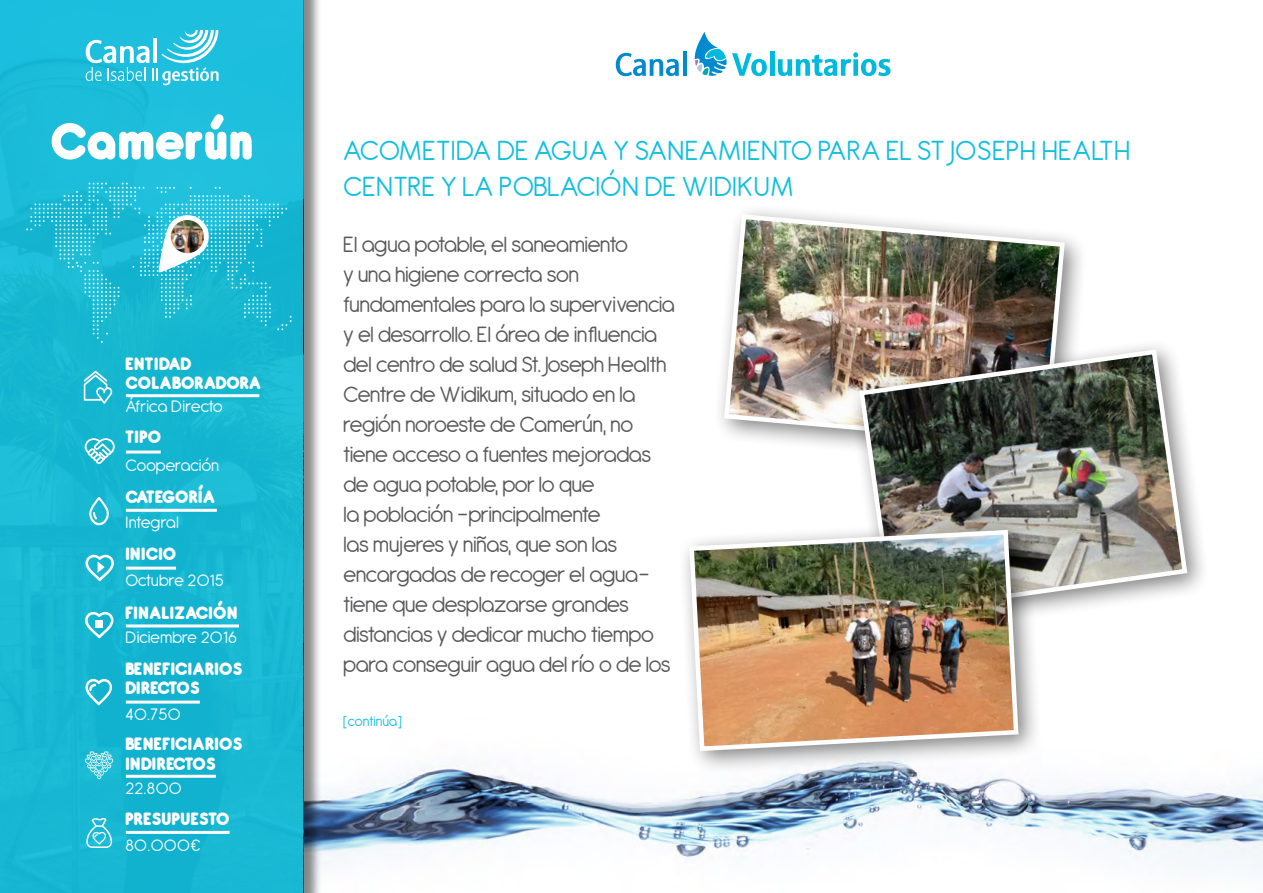
<style>
.page{position:relative;width:1263px;height:893px;background:#fff}
.page>*{position:absolute;margin:0;border:0;box-sizing:border-box;transform-origin:0 0}
.t1{font:800 57.3px "Antipasto";letter-spacing:-.03em;color:#fff}
.t2{font:30px/36px "Antipasto";letter-spacing:.02em;color:#12bfde}
.t3{font:24px/30px "Antipasto";letter-spacing:-.04em;color:#59595c}
.t4{font:800 19.5px "Antipasto";color:#fff}
.t5{font:800 19.5px "Antipasto";letter-spacing:-.03em;color:#fff}
.t6{font:800 19.5px "Antipasto";letter-spacing:-.025em;color:#fff}
.t7{font:18px "Antipasto";letter-spacing:-.02em;color:#fff}
.t8{font:15px "Antipasto";letter-spacing:-.02em;color:#12bfde}
</style>
<div class="page">
<img style="left:322px;top:765px;width:941px;height:109px">
<svg style="left:778px;top:52px;width:112px;height:24px"></svg>
<svg style="left:616px;top:53px;width:63px;height:23px"></svg>
<hr style="left:683px;top:51px;width:3px;height:25px;background:#008acf">
<svg style="left:694px;top:32px;width:73px;height:45px"></svg>
<hr style="left:770px;top:51px;width:4px;height:25px;background:#00bade">
<div style="left:0;top:0;width:322px;height:893px;background:#000;opacity:.5"></div>
<div style="left:0;top:0;width:303px;height:893px;background:#18b8d3"></div>
<svg style="left:86px;top:30px;width:133px;height:55px"></svg>
<svg style="left:84px;top:371px;width:29px;height:33px"></svg>
<svg style="left:85px;top:438px;width:30px;height:26px"></svg>
<svg style="left:89px;top:497px;width:20px;height:28px"></svg>
<svg style="left:85px;top:555px;width:29px;height:26px"></svg>
<svg style="left:85px;top:612px;width:28px;height:26px"></svg>
<svg style="left:85px;top:679px;width:27px;height:26px"></svg>
<svg style="left:86px;top:818px;width:26px;height:30px"></svg>
<svg style="left:85px;top:751px;width:28px;height:28px"></svg>
<hr style="left:126px;top:831px;width:104px;height:3px;background:#fff">
<hr style="left:126px;top:624px;width:113px;height:3px;background:#fff">
<hr style="left:126px;top:775px;width:90px;height:3px;background:#fff">
<hr style="left:126px;top:701px;width:74px;height:3px;background:#fff">
<hr style="left:126px;top:509px;width:91px;height:3px;background:#fff">
<hr style="left:126px;top:567px;width:50px;height:3px;background:#fff">
<hr style="left:126px;top:450px;width:35px;height:3px;background:#fff">
<hr style="left:126px;top:394px;width:133px;height:3px;background:#fff">
<div style="left:712px;top:202px;width:377px;height:269px;background:#000;opacity:.5"></div>
<img style="left:722px;top:212px;width:345px;height:237px">
<div style="left:848px;top:338px;width:363px;height:300px;background:#000;opacity:.5"></div>
<img style="left:857px;top:347px;width:333px;height:270px">
<div style="left:677px;top:518px;width:366px;height:257px;background:#000;opacity:.5"></div>
<img style="left:687px;top:527px;width:334px;height:226px">
<svg style="left:26px;top:183px;width:266px;height:160px"></svg>
<p class="t1" style="left:49px;top:104px;width:207px">Camerún</p>
<p class="t4" style="left:125px;top:351px;width:68px">ENTIDAD</p>
<p class="t6" style="left:125px;top:370px;width:138px">COLABORADORA</p>
<p class="t7" style="left:125px;top:396px;width:99px">África Directo</p>
<p class="t4" style="left:125px;top:425px;width:38px">TIPO</p>
<p class="t7" style="left:125px;top:455px;width:95px">Cooperación</p>
<p class="t5" style="left:125px;top:484px;width:92px">CATEGORÍA</p>
<p class="t7" style="left:125px;top:512px;width:55px">Integral</p>
<p class="t4" style="left:125px;top:541px;width:53px">INICIO</p>
<p class="t7" style="left:125px;top:570px;width:100px">Octubre 2015</p>
<p class="t4" style="left:125px;top:600px;width:114px">FINALIZACIÓN</p>
<p class="t7" style="left:125px;top:627px;width:113px">Diciembre 2016</p>
<p class="t4" style="left:125px;top:656px;width:119px">BENEFICIARIOS</p>
<p class="t5" style="left:125px;top:675px;width:76px">DIRECTOS</p>
<p class="t7" style="left:125px;top:704px;width:57px">40.750</p>
<p class="t4" style="left:125px;top:731px;width:119px">BENEFICIARIOS</p>
<p class="t4" style="left:125px;top:751px;width:92px">INDIRECTOS</p>
<p class="t7" style="left:125px;top:778px;width:58px">22.800</p>
<p class="t4" style="left:125px;top:806px;width:106px">PRESUPUESTO</p>
<p class="t7" style="left:125px;top:835px;width:77px">80.000€</p>
<p class="t2" style="left:343px;top:133px;width:788px">ACOMETIDA DE AGUA Y SANEAMIENTO PARA EL ST JOSEPH HEALTH<br>CENTRE Y LA POBLACIÓN DE WIDIKUM</p>
<p class="t3" style="left:343px;top:230px;width:334px">El agua potable, el saneamiento<br>y una higiene correcta son fundamentales para la supervivencia y el desarrollo. El área de influencia del centro de salud St. Joseph Health<br>Centre de Widikum, situado en la región noroeste de Camerún, no tiene acceso a fuentes mejoradas de agua potable, por lo que<br>la población –principalmente<br>las mujeres y niñas, que son las encargadas de recoger el agua– tiene que desplazarse grandes distancias y dedicar mucho tiempo para conseguir agua del río o de los</p>
<p class="t8" style="left:343px;top:712px;width:60px">[continúa]</p>
</div>
